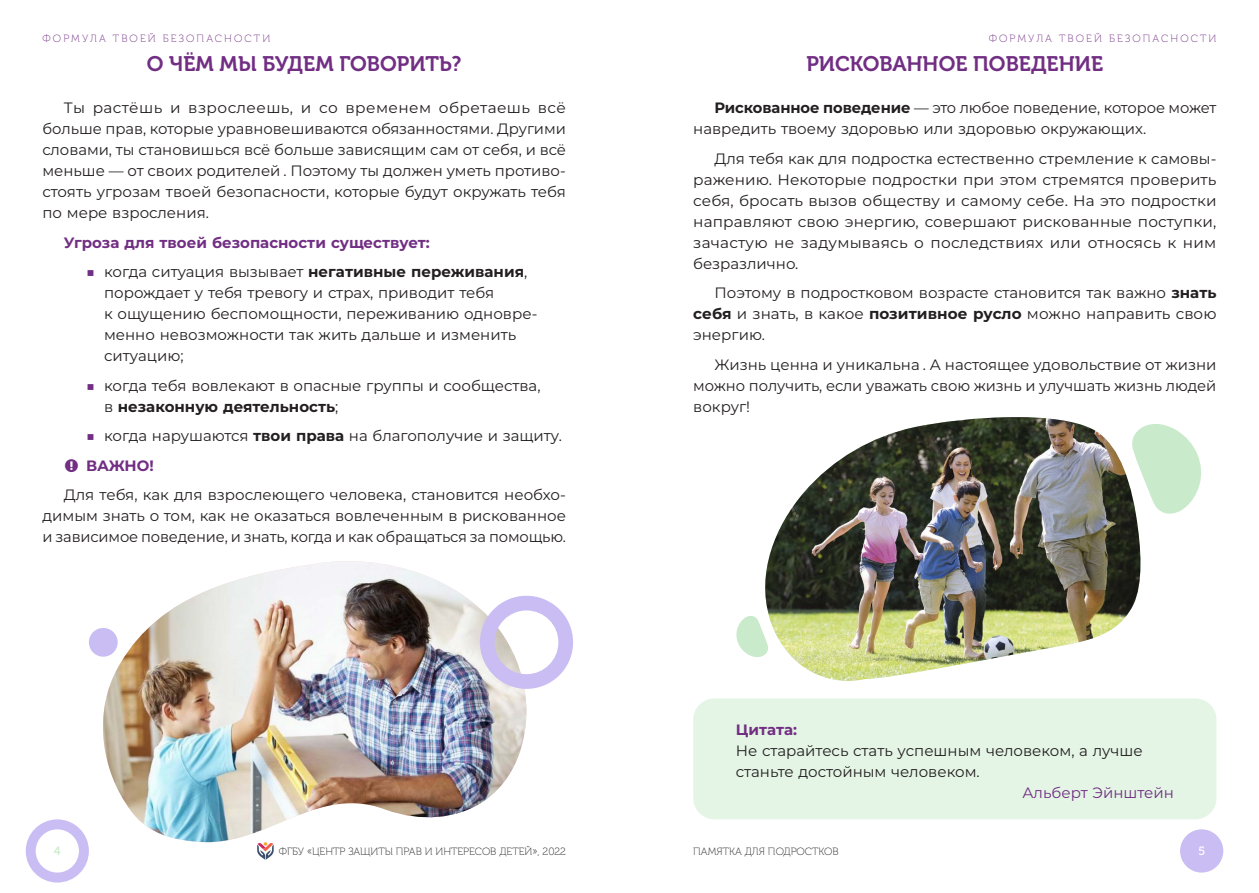
<style>
.page{position:relative;width:1259px;height:893px;background:#fff}
.page>*{position:absolute;margin:0;border:0;box-sizing:border-box;transform-origin:0 0}
.heading_2{font:21px "Museo Cyrl 700";color:#712e83}
.Main{font:15px/21px "Montserrat";color:#231f20;text-align:justify}
.Main-2{font:700 15px "Montserrat";color:#712e83}
.Main-3{font:15px "Montserrat";color:#712e83}
.t1{font:12px "Museo Cyrl 500";color:#c9eacb}
.t2{font:12px "Museo Cyrl 500";color:#fff}
.t3{font:10.5px "Museo Cyrl 100";color:#231f20}
.t4{font:10.5px "Museo Cyrl 100";letter-spacing:.2em;color:#712e83}
.s1{color:#712e83}
.s2{font-weight:700}
.s3{font-weight:700;color:#712e83}
</style>
<div class="page">
<div style="left:1180px;top:829px;width:43px;height:44px;background:#cabdf3;border-radius:50%"></div>
<svg style="left:26px;top:819px;width:63px;height:63px"></svg>
<svg style="left:257px;top:843px;width:17px;height:17px"></svg>
<img style="left:103px;top:561px;width:423px;height:281px">
<img style="left:765px;top:417px;width:376px;height:264px">
<svg style="left:1131px;top:422px;width:70px;height:92px"></svg>
<svg style="left:736px;top:615px;width:32px;height:43px"></svg>
<div style="left:89px;top:628px;width:29px;height:29px;background:#cabdf3;border-radius:50%"></div>
<svg style="left:480px;top:596px;width:93px;height:93px"></svg>
<div style="left:693px;top:698px;width:523px;height:121px;background:#e4f5e5;border-radius:21px"></div>
<p class="t4" style="left:43px;top:33px;width:229px">ФОРМУЛА ТВОЕЙ БЕЗОПАСНОСТИ</p>
<p class="t4" style="left:988px;top:33px;width:229px">ФОРМУЛА ТВОЕЙ БЕЗОПАСНОСТИ</p>
<p class="heading_2" style="left:147px;top:52px;width:316px">О ЧЁМ МЫ БУДЕМ ГОВОРИТЬ?</p>
<p class="Main" style="left:43px;top:97px;width:525px;text-indent:21px">Ты растёшь и взрослеешь, и со временем обретаешь всё больше прав, которые уравновешиваются обязанностями. Другими словами, ты становишься всё больше зависящим сам от себя, и всё меньше — от своих родителей . Поэтому ты должен уметь противо&shy;стоять угрозам твоей безопасности, которые будут окружать тебя по мере взросления.</p>
<p class="Main-2" style="left:64px;top:232px;width:367px">Угроза для твоей безопасности существует:</p>
<p class="Main" style="left:104px;top:261px;width:435px;text-align:left;text-indent:-18px"><span class="s1">■</span> когда ситуация вызывает <span class="s2">негативные переживания</span>, порождает у тебя тревогу и страх, приводит тебя<br>к ощущению беспомощности, переживанию одновре&shy;менно невозможности так жить дальше и изменить ситуацию;</p>
<p class="Main" style="left:104px;top:375px;width:438px;text-indent:-18px"><span class="s1">■</span> когда тебя вовлекают в опасные группы и сообщества, в <span class="s2">незаконную деятельность</span>;</p>
<p class="Main" style="left:86px;top:425px;width:477px"><span class="s1">■</span> когда нарушаются <span class="s2">твои права</span> на благополучие и защиту.</p>
<p class="Main-2" style="left:65px;top:455px;width:90px">■ ВАЖНО!</p>
<p class="Main" style="left:43px;top:484px;width:525px;text-indent:21px">Для тебя, как для взрослеющего человека, становится необхо&shy;димым знать о том, как не оказаться вовлеченным в рискованное и зависимое поведение, и знать, когда и как обращаться за помощью.</p>
<p class="heading_2" style="left:806px;top:52px;width:298px">РИСКОВАННОЕ ПОВЕДЕНИЕ</p>
<p class="Main" style="left:693px;top:97px;width:525px;text-indent:21px"><span class="s2">Рискованное поведение</span> — это любое поведение, которое может навредить твоему здоровью или здоровью окружающих.</p>
<p class="Main" style="left:693px;top:148px;width:525px;text-indent:21px">Для тебя как для подростка естественно стремление к самовы&shy;ражению. Некоторые подростки при этом стремятся проверить себя, бросать вызов обществу и самому себе. На это подростки направляют свою энергию, совершают рискованные поступки, зачастую не задумываясь о последствиях или относясь к ним безразлично.</p>
<p class="Main" style="left:693px;top:282px;width:524px;text-indent:21px">Поэтому в подростковом возрасте становится так важно <span class="s2">знать себя</span> и знать, в какое <span class="s2">позитивное русло</span> можно направить свою энергию.</p>
<p class="Main" style="left:693px;top:354px;width:525px;text-indent:21px">Жизнь ценна и уникальна . А настоящее удовольствие от жизни можно получить, если уважать свою жизнь и улучшать жизнь людей вокруг!</p>
<p class="Main" style="left:736px;top:718px;width:408px;text-align:left"><span class="s3">Цитата:<br></span>Не старайтесь стать успешным человеком, а лучше станьте достойным человеком.</p>
<p class="Main-3" style="left:1022px;top:782px;width:153px">Альберт Эйнштейн</p>
<p class="t1" style="left:54px;top:845px;width:9px">4</p>
<p class="t3" style="left:279px;top:846px;width:289px">ФГБУ «ЦЕНТР ЗАЩИТЫ ПРАВ И ИНТЕРЕСОВ ДЕТЕЙ», 2022</p>
<p class="t3" style="left:693px;top:846px;width:147px">ПАМЯТКА ДЛЯ ПОДРОСТКОВ</p>
<p class="t2" style="left:1198px;top:845px;width:8px">5</p>
</div>
